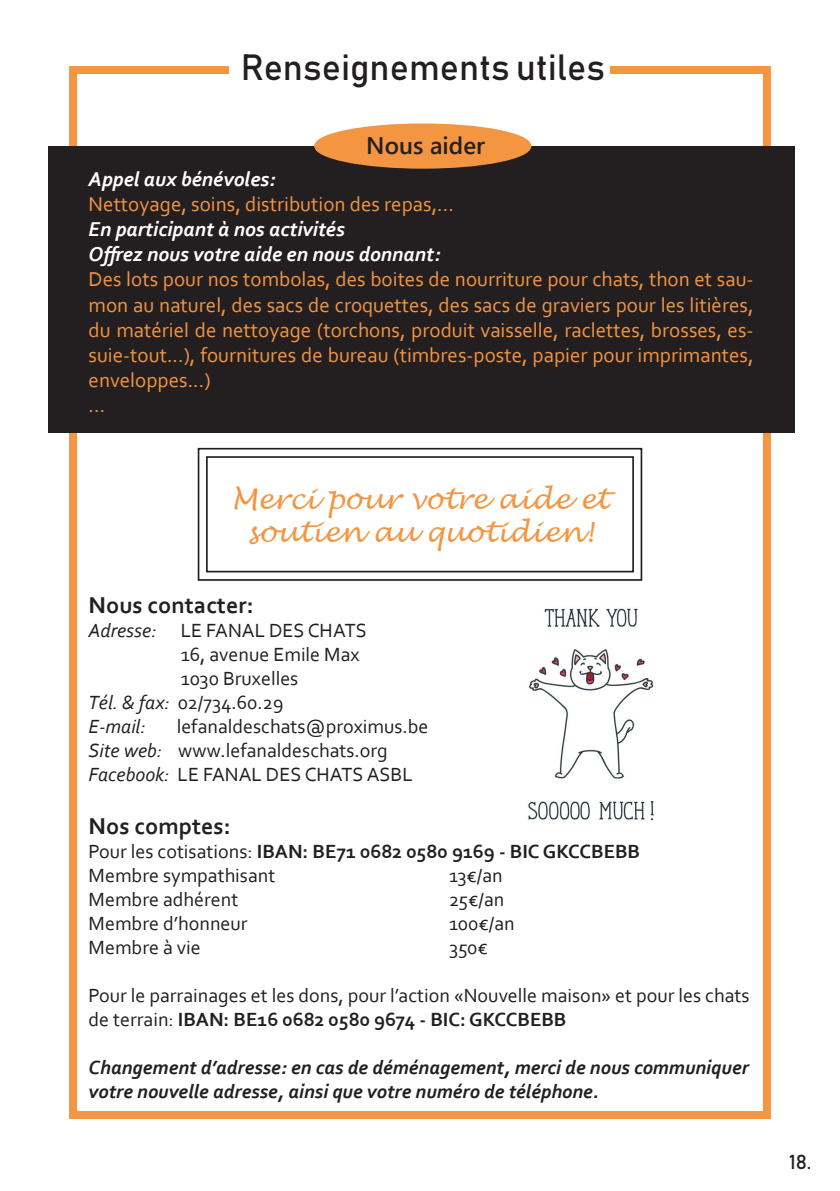
<style>
.page{position:relative;width:840px;height:1191px;background:#fff}
.page>*{position:absolute;margin:0;border:0;box-sizing:border-box;transform-origin:0 0}
.t1{font:36px "Bahnschrift";color:#231f20}
.t2{font:italic 28px/33.6px "Lucida Handwriting";color:#f49541;text-align:center}
.t3{font:700 24px "Corbel";color:#231f20}
.t4{font:600 24px "Segoe UI";color:#231f20}
.t5{font:21px/25.2px "Corbel";color:#f49541;text-align:justify}
.t6{font:italic 700 21px "Corbel";color:#fff}
.t7{font:20px/24px "Corbel";color:#231f20}
.t8{font:italic 700 20px/24px "Corbel";color:#231f20}
.t9{font:700 20px "Corbel";color:#231f20}
.t10{font:italic 20px "Corbel";color:#231f20}
.t11{font:20px "Bahnschrift";color:#231f20}
.s1{font-style:italic}
.s2{font-weight:400}
.s3{font-weight:700}
</style>
<div class="page">
<div style="left:69px;top:66px;width:701px;height:1053px;border:8px solid #f49541"></div>
<img style="left:528px;top:608px;width:126px;height:213px">
<div style="left:230px;top:52px;width:379px;height:49px;background:#fff"></div>
<div style="left:48px;top:146px;width:746px;height:287px;background:#231f20"></div>
<svg style="left:197px;top:447px;width:445px;height:134px"></svg>
<div style="left:206px;top:456px;width:427px;height:116px;border:2px solid #231f20"></div>
<div style="left:315px;top:124px;width:215px;height:44px;background:#f49541;border-radius:50%"></div>
<div style="left:314px;top:123px;width:217px;height:46px;border:2px solid #f49541;border-radius:50%"></div>
<p class="t1" style="left:241px;top:45px;width:366px">Renseignements utiles</p>
<p class="t4" style="left:366px;top:123px;width:120px">Nous aider</p>
<p class="t6" style="left:88px;top:166px;width:188px">Appel aux bénévoles:</p>
<p class="t5" style="left:88px;top:191px;width:366px">Nettoyage, soins, distribution des repas,...</p>
<p class="t6" style="left:88px;top:216px;width:258px">En participant à nos activités</p>
<p class="t6" style="left:88px;top:241px;width:353px">Offrez nous votre aide en nous donnant:</p>
<p class="t5" style="left:88px;top:266px;width:666px">Des lots pour nos tombolas, des boites de nourriture pour chats, thon et sau&shy;mon au naturel, des sacs de croquettes, des sacs de graviers pour les litières, du matériel de nettoyage (torchons, produit vaisselle, raclettes, brosses, es&shy;suie-tout...), fournitures de bureau (timbres-poste, papier pour imprimantes, enveloppes...)</p>
<p class="t5" style="left:88px;top:392px;width:18px">...</p>
<p class="t2" style="left:231px;top:483px;width:378px">Merci pour votre aide et soutien au quotidien!</p>
<p class="t3" style="left:88px;top:590px;width:167px">Nous contacter:</p>
<p class="t7" style="left:88px;top:618px;width:279px"><span class="s1">Adresse:</span> LE FANAL DES CHATS</p>
<p class="t7" style="left:180px;top:642px;width:180px">16, avenue Emile Max</p>
<p class="t7" style="left:180px;top:666px;width:119px">1030 Bruxelles</p>
<p class="t7" style="left:88px;top:690px;width:196px"><span class="s1">Tél. &amp; fax:</span> 02/734.60.29</p>
<p class="t10" style="left:88px;top:714px;width:59px">E-mail:</p>
<p class="t7" style="left:177px;top:714px;width:253px">lefanaldeschats@proximus.be</p>
<p class="t7" style="left:88px;top:738px;width:300px"><span class="s1">Site web:</span> www.lefanaldeschats.org</p>
<p class="t7" style="left:88px;top:762px;width:325px"><span class="s1">Facebook:</span> LE FANAL DES CHATS ASBL</p>
<p class="t3" style="left:88px;top:811px;width:144px">Nos comptes:</p>
<p class="t9" style="left:88px;top:839px;width:552px"><span class="s2">Pour les cotisations:</span> IBAN: BE71 0682 0580 9169 - BIC GKCCBEBB</p>
<p class="t7" style="left:88px;top:863px;width:188px">Membre sympathisant</p>
<p class="t7" style="left:448px;top:863px;width:55px">13€/an</p>
<p class="t7" style="left:88px;top:887px;width:151px">Membre adhérent</p>
<p class="t7" style="left:448px;top:887px;width:57px">25€/an</p>
<p class="t7" style="left:88px;top:911px;width:160px">Membre d’honneur</p>
<p class="t7" style="left:448px;top:911px;width:67px">100€/an</p>
<p class="t7" style="left:88px;top:935px;width:113px">Membre à vie</p>
<p class="t7" style="left:448px;top:935px;width:40px">350€</p>
<p class="t7" style="left:88px;top:983px;width:662px">Pour le parrainages et les dons, pour l’action «Nouvelle maison» et pour les chats de terrain: <span class="s3">IBAN: BE16 0682 0580 9674 - BIC: GKCCBEBB</span></p>
<p class="t8" style="left:88px;top:1055px;width:661px">Changement d’adresse: en cas de déménagement, merci de nous communiquer votre nouvelle adresse, ainsi que votre numéro de téléphone.</p>
<p class="t11" style="left:788px;top:1149px;width:24px">18.</p>
</div>
